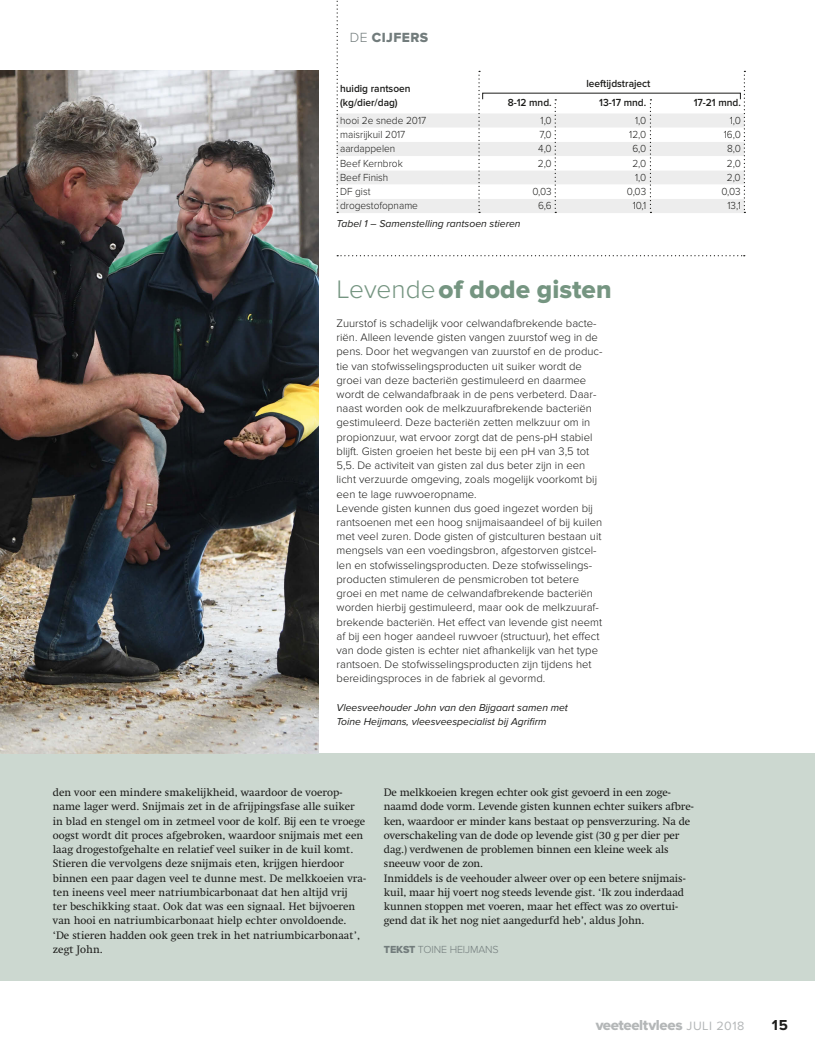
<style>
.page{position:relative;width:815px;height:1052px;background:#fff}
.page>*{position:absolute;margin:0;border:0;box-sizing:border-box;transform-origin:0 0}
.t1{font:26.25px "Proxima Nova Extrabld";color:#759581}
.t2{font:15px "Proxima Nova Extrabld";letter-spacing:-.025em;color:#b4b7b8}
.t3{font:15px "Proxima Nova Bold 12";color:#1d1d1b}
.t4{font:13.75px "Proxima Nova Extrabld";letter-spacing:.03em;color:#727c7c}
.t5{font:11.25px/14.2px "Proxima Nova Light 8";color:#1d1d1b}
.t6{font:11px/14.2px "Swift LT Pro";color:#1d1d1b}
.t7{font:10.62px "Proxima Nova Light 8";color:#1d1d1b;scale:.95 1}
.t8{font:600 10.62px/14.2px "Proxima Nova";color:#1d1d1b;scale:.95 1}
.t9{font:10.62px "Proxima Nova Light 8";letter-spacing:-.01em;color:#727c7c}
.t10{font:10.38px/14.2px "Proxima Nova Regular It 2";color:#1d1d1b}
.s1{font-family:"Proxima Nova Light 8"}
.s2{font-family:"Proxima Nova Extrabld"}
.s3{font-family:"Proxima Nova";font-size:12.5px}
</style>
<div class="page">
<div style="left:0;top:753px;width:814px;height:228px;background:#ccd8d0"></div>
<img style="left:0;top:71px;width:319px;height:682px">
<svg style="left:337px;top:255px;width:407px;height:1px"></svg>
<svg style="left:336px;top:0;width:409px;height:213px"></svg>
<p class="t4" style="left:350px;top:30px;width:80px"><span class="s1">DE</span> CIJFERS</p>
<p class="t8" style="left:340px;top:81px;width:76px">huidig rantsoen (kg/dier/dag)</p>
<p class="t8" style="left:586px;top:76px;width:69px">leeftijdstraject</p>
<p class="t8" style="left:507px;top:95px;width:48px">8-12 mnd.</p>
<p class="t8" style="left:599px;top:95px;width:51px">13-17 mnd.</p>
<p class="t8" style="left:693px;top:95px;width:51px">17-21 mnd.</p>
<p class="t7" style="left:340px;top:114px;width:92px">hooi 2e snede 2017</p>
<p class="t7" style="left:540px;top:114px;width:13px">1,0</p>
<p class="t7" style="left:635px;top:114px;width:13px">1,0</p>
<p class="t7" style="left:729px;top:114px;width:13px">1,0</p>
<p class="t7" style="left:340px;top:128px;width:70px">maisrijkuil 2017</p>
<p class="t7" style="left:539px;top:128px;width:14px">7,0</p>
<p class="t7" style="left:629px;top:128px;width:19px">12,0</p>
<p class="t7" style="left:723px;top:128px;width:19px">16,0</p>
<p class="t7" style="left:340px;top:143px;width:60px">aardappelen</p>
<p class="t7" style="left:538px;top:143px;width:16px">4,0</p>
<p class="t7" style="left:632px;top:143px;width:16px">6,0</p>
<p class="t7" style="left:726px;top:143px;width:16px">8,0</p>
<p class="t7" style="left:340px;top:157px;width:67px">Beef Kernbrok</p>
<p class="t7" style="left:537px;top:157px;width:16px">2,0</p>
<p class="t7" style="left:632px;top:157px;width:16px">2,0</p>
<p class="t7" style="left:726px;top:157px;width:16px">2,0</p>
<p class="t7" style="left:340px;top:171px;width:52px">Beef Finish</p>
<p class="t7" style="left:635px;top:171px;width:13px">1,0</p>
<p class="t7" style="left:726px;top:171px;width:16px">2,0</p>
<p class="t7" style="left:340px;top:185px;width:33px">DF gist</p>
<p class="t7" style="left:532px;top:185px;width:22px">0,03</p>
<p class="t7" style="left:626px;top:185px;width:22px">0,03</p>
<p class="t7" style="left:721px;top:185px;width:22px">0,03</p>
<p class="t7" style="left:340px;top:200px;width:84px">drogestofopname</p>
<p class="t7" style="left:538px;top:200px;width:16px">6,6</p>
<p class="t7" style="left:632px;top:200px;width:16px">10,1</p>
<p class="t7" style="left:727px;top:200px;width:15px">13,1</p>
<p class="t10" style="left:336px;top:217px;width:185px">Tabel 1 – Samenstelling rantsoen stieren</p>
<h1 class="t1" style="left:336px;top:274px;width:276px"><span class="s1">Levende</span>of dode gisten</h1>
<p class="t5" style="left:336px;top:316px;width:267px">Zuurstof is schadelijk voor celwandafbrekende bacte&shy;riën. Alleen levende gisten vangen zuurstof weg in de pens. Door het wegvangen van zuurstof en de produc&shy;tie van stofwisselingsproducten uit suiker wordt de groei van deze bacteriën gestimuleerd en daarmee wordt de celwandafbraak in de pens verbeterd. Daar&shy;naast worden ook de melkzuurafbrekende bacteriën gestimuleerd. Deze bacteriën zetten melkzuur om in propionzuur, wat ervoor zorgt dat de pens-pH stabiel blijft. Gisten groeien het beste bij een pH van 3,5 tot 5,5. De activiteit van gisten zal dus beter zijn in een licht verzuurde omgeving, zoals mogelijk voorkomt bij een te lage ruwvoeropname.<br>Levende gisten kunnen dus goed ingezet worden bij rantsoenen met een hoog snijmaisaandeel of bij kuilen met veel zuren. Dode gisten of gistculturen bestaan uit mengsels van een voedingsbron, afgestorven gistcel&shy;len en stofwisselingsproducten. Deze stofwisselings&shy;producten stimuleren de pensmicroben tot betere groei en met name de celwandafbrekende bacteriën worden hierbij gestimuleerd, maar ook de melkzuuraf&shy;brekende bacteriën. Het effect van levende gist neemt af bij een hoger aandeel ruwvoer (structuur), het effect van dode gisten is echter niet afhankelijk van het type rantsoen. De stofwisselingsproducten zijn tijdens het bereidingsproces in de fabriek al gevormd.</p>
<p class="t10" style="left:336px;top:700px;width:233px">Vleesveehouder John van den Bijgaart samen met<br>Toine Heijmans, vleesveespecialist bij Agrifirm</p>
<p class="t6" style="left:53px;top:785px;width:314px">den voor een mindere smakelijkheid, waardoor de voerop&shy;name lager werd. Snijmais zet in de afrijpingsfase alle suiker in blad en stengel om in zetmeel voor de kolf. Bij een te vroege oogst wordt dit proces afgebroken, waardoor snijmais met een laag drogestofgehalte en relatief veel suiker in de kuil komt.<br>Stieren die vervolgens deze snijmais eten, krijgen hierdoor binnen een paar dagen veel te dunne mest. De melkkoeien vra&shy;ten ineens veel meer natriumbicarbonaat dat hen altijd vrij<br>ter beschikking staat. Ook dat was een signaal. Het bijvoeren van hooi en natriumbicarbonaat hielp echter onvoldoende.<br>‘De stieren hadden ook geen trek in het natriumbicarbonaat’, zegt John.</p>
<p class="t6" style="left:384px;top:785px;width:311px">De melkkoeien kregen echter ook gist gevoerd in een zoge&shy;naamd dode vorm. Levende gisten kunnen echter suikers afbre&shy;ken, waardoor er minder kans bestaat op pensverzuring. Na de overschakeling van de dode op levende gist (30 g per dier per dag.) verdwenen de problemen binnen een kleine week als sneeuw voor de zon.<br>Inmiddels is de veehouder alweer over op een betere snijmais&shy;kuil, maar hij voert nog steeds levende gist. ‘Ik zou inderdaad kunnen stoppen met voeren, maar het effect was zo overtui&shy;gend dat ik het nog niet aangedurfd heb’, aldus John.</p>
<p class="t9" style="left:384px;top:943px;width:116px"><span class="s2">TEKST</span> TOINE HEIJMANS</p>
<h2 class="t2" style="left:595px;top:1016px;width:150px">veeteeltvlees <span class="s3">JULI 2018</span></h2>
<h2 class="t3" style="left:771px;top:1016px;width:17px">15</h2>
</div>
